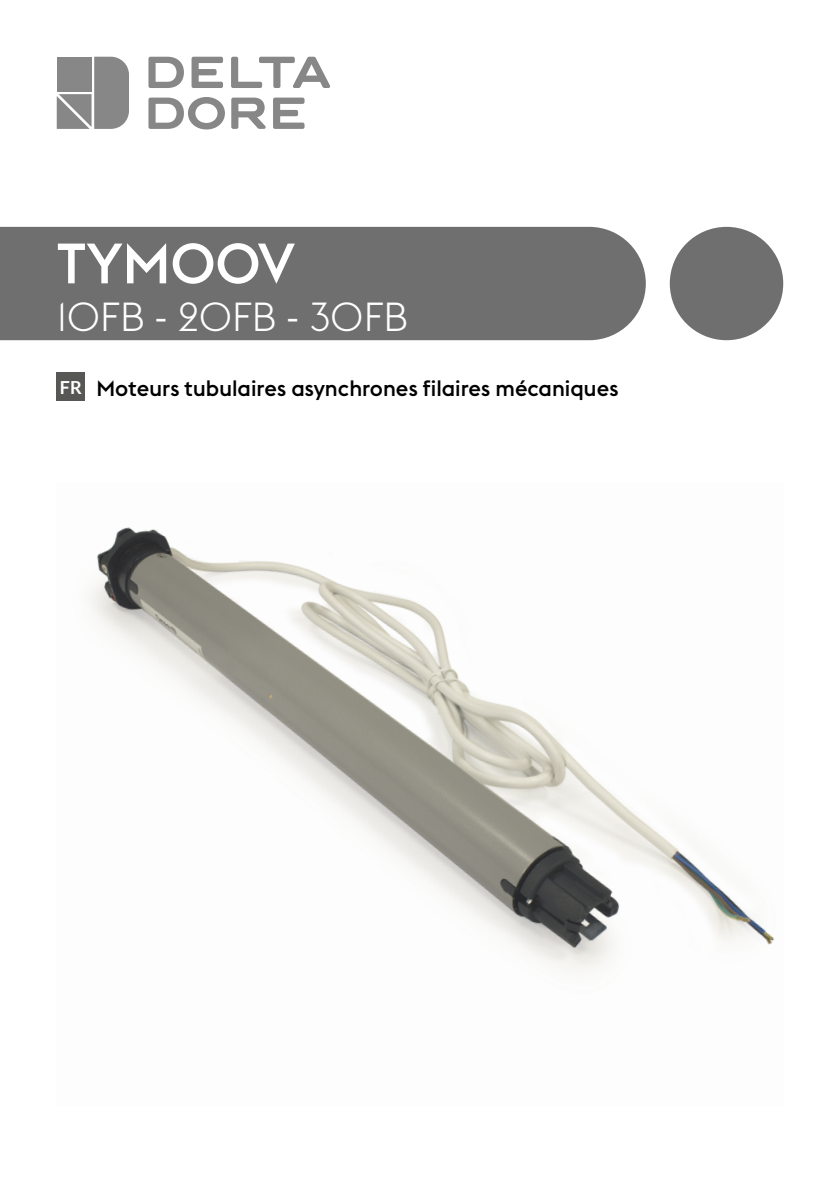
<style>
.page{position:relative;width:840px;height:1191px;background:#fff}
.page>*{position:absolute;margin:0;border:0;box-sizing:border-box;transform-origin:0 0}
.t1{font:500 56px "Euclid Flex";color:#fff}
.t2{font:300 40px "Euclid Flex";color:#fff}
.t3{font:500 22px "Euclid Flex";color:#000}
.s1{font-family:"Lato";font-weight:700;font-size:18px;color:#fff}
</style>
<div class="page">
<div style="left:57px;top:373px;width:28px;height:28px;background:#575756"></div>
<img style="left:89px;top:527px;width:685px;height:446px">
<div style="left:0;top:227px;width:645px;height:113px;background:#706f6f"></div>
<div style="left:669px;top:227px;width:113px;height:113px;background:#706f6f;border-radius:50%"></div>
<svg style="left:148px;top:57px;width:36px;height:31px"></svg>
<svg style="left:191px;top:57px;width:32px;height:31px"></svg>
<svg style="left:231px;top:57px;width:99px;height:31px"></svg>
<svg style="left:148px;top:97px;width:77px;height:32px"></svg>
<svg style="left:231px;top:98px;width:34px;height:31px"></svg>
<svg style="left:273px;top:98px;width:31px;height:31px"></svg>
<svg style="left:57px;top:57px;width:72px;height:72px;background:#939393"></svg>
<h1 class="t1" style="left:57px;top:231px;width:239px">TYMOOV</h1>
<h2 class="t2" style="left:57px;top:294px;width:352px">10FB - 20FB - 30FB</h2>
<p class="t3" style="left:60px;top:375px;width:559px"><span class="s1">FR</span> Moteurs tubulaires asynchrones filaires mécaniques</p>
</div>
